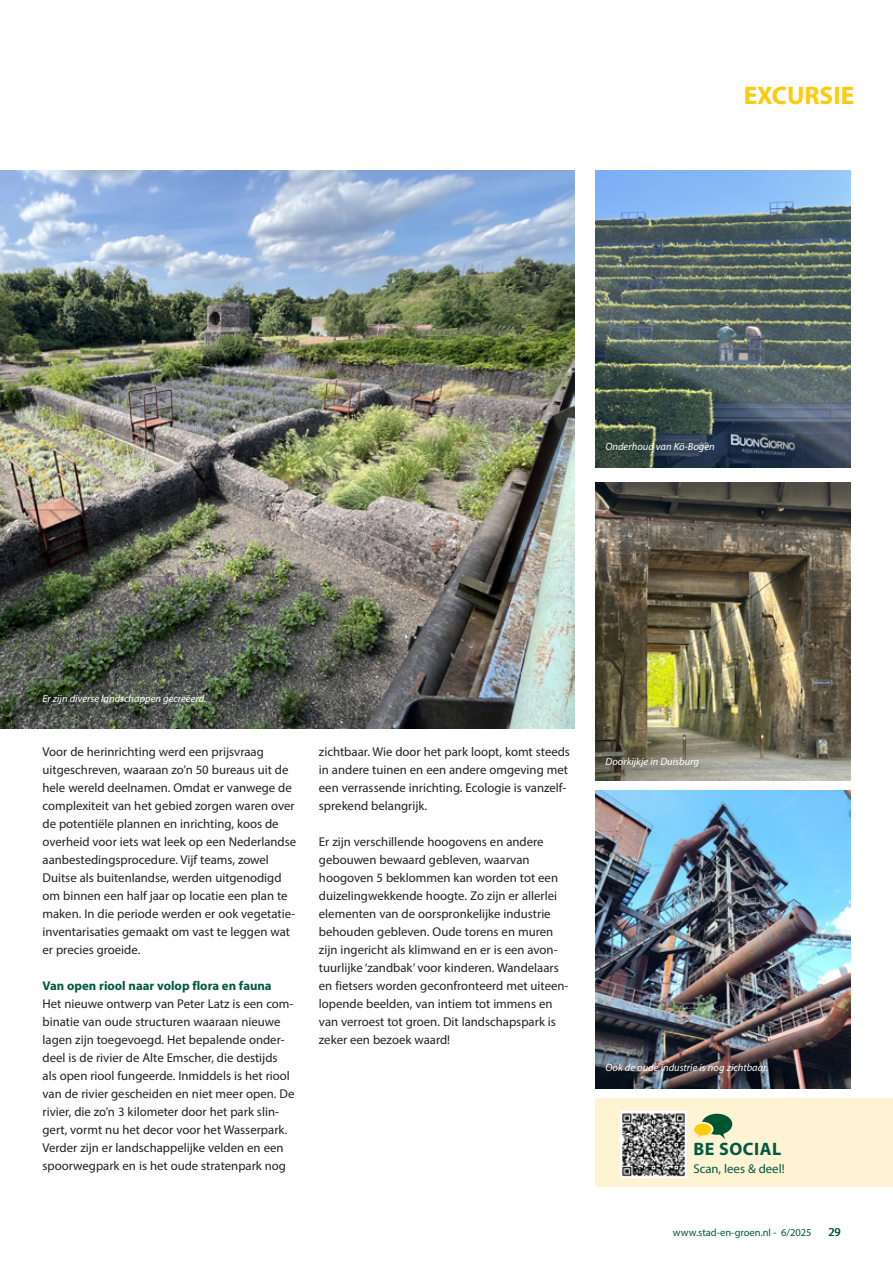
<style>
.page{position:relative;width:893px;height:1263px;background:#fff}
.page>*{position:absolute;margin:0;border:0;box-sizing:border-box;transform-origin:0 0}
.t1{font:700 25.5px "Myriad Pro";color:#feca0a}
.t2{font:700 18px "Myriad Pro";letter-spacing:.03em;color:#005840}
.t3{font:12.75px/18px "Myriad Pro";color:#231f20}
.t4{font:700 12.75px "Myriad Pro";color:#005840}
.t5{font:12.75px "Myriad Pro";color:#005840}
.t6{font:12px "Myriad Pro";color:#005840}
.t7{font:italic 10.5px "Myriad Pro";color:#fff}
.t8{font:10.5px "Myriad Pro";color:#005840}
</style>
<div class="page">
<img style="left:595px;top:790px;width:255px;height:298px">
<img style="left:595px;top:483px;width:255px;height:297px">
<img style="left:0;top:170px;width:574px;height:559px">
<div style="left:595px;top:1098px;width:298px;height:89px;background:#fef3d2"></div>
<img style="left:621px;top:1111px;width:65px;height:66px">
<svg style="left:694px;top:1114px;width:38px;height:25px"></svg>
<img style="left:595px;top:170px;width:255px;height:298px">
<h1 class="t1" style="left:744px;top:79px;width:112px">EXCURSIE</h1>
<p class="t7" style="left:605px;top:440px;width:111px">Onderhoud van Kö-Bogen</p>
<p class="t7" style="left:43px;top:692px;width:165px">Er zijn diverse landschappen gecreëerd.</p>
<p class="t3" style="left:43px;top:743px;width:255px">Voor de herinrichting werd een prijsvraag uitgeschreven, waaraan zo’n 50 bureaus uit de hele wereld deelnamen. Omdat er vanwege de complexiteit van het gebied zorgen waren over de potentiële plannen en inrichting, koos de overheid voor iets wat leek op een Nederlandse aanbestedingsprocedure. Vijf teams, zowel Duitse als buitenlandse, werden uitgenodigd om binnen een half jaar op locatie een plan te maken. In die periode werden er ook vegetatie&shy;inventarisaties gemaakt om vast te leggen wat er precies groeide.</p>
<p class="t4" style="left:43px;top:977px;width:231px">Van open riool naar volop flora en fauna</p>
<p class="t3" style="left:43px;top:995px;width:253px">Het nieuwe ontwerp van Peter Latz is een com&shy;binatie van oude structuren waaraan nieuwe lagen zijn toegevoegd. Het bepalende onder&shy;deel is de rivier de Alte Emscher, die destijds als open riool fungeerde. Inmiddels is het riool van de rivier gescheiden en niet meer open. De rivier, die zo’n 3 kilometer door het park slin&shy;gert, vormt nu het decor voor het Wasserpark.<br>Verder zijn er landschappelijke velden en een spoorwegpark en is het oude stratenpark nog</p>
<p class="t3" style="left:319px;top:743px;width:253px">zichtbaar. Wie door het park loopt, komt steeds in andere tuinen en een andere omgeving met een verrassende inrichting. Ecologie is vanzelf&shy;sprekend belangrijk.</p>
<p class="t3" style="left:319px;top:833px;width:251px">Er zijn verschillende hoogovens en andere gebouwen bewaard gebleven, waarvan hoogoven 5 beklommen kan worden tot een duizelingwekkende hoogte. Zo zijn er allerlei elementen van de oorspronkelijke industrie behouden gebleven. Oude torens en muren zijn ingericht als klimwand en er is een avon&shy;tuurlijke ‘zandbak’ voor kinderen. Wandelaars en fietsers worden geconfronteerd met uiteen&shy;lopende beelden, van intiem tot immens en van verroest tot groen. Dit landschapspark is zeker een bezoek waard!</p>
<p class="t7" style="left:605px;top:755px;width:95px">Doorkijkje in Duisburg</p>
<p class="t7" style="left:605px;top:1061px;width:164px">Ook de oude industrie is nog zichtbaar.</p>
<h2 class="t2" style="left:693px;top:1137px;width:89px">BE SOCIAL</h2>
<p class="t5" style="left:693px;top:1161px;width:93px">Scan, lees &amp; deel!</p>
<p class="t8" style="left:673px;top:1226px;width:140px">www.stad-en-groen.nl - 6/2025</p>
<p class="t6" style="left:828px;top:1224px;width:14px">29</p>
</div>
